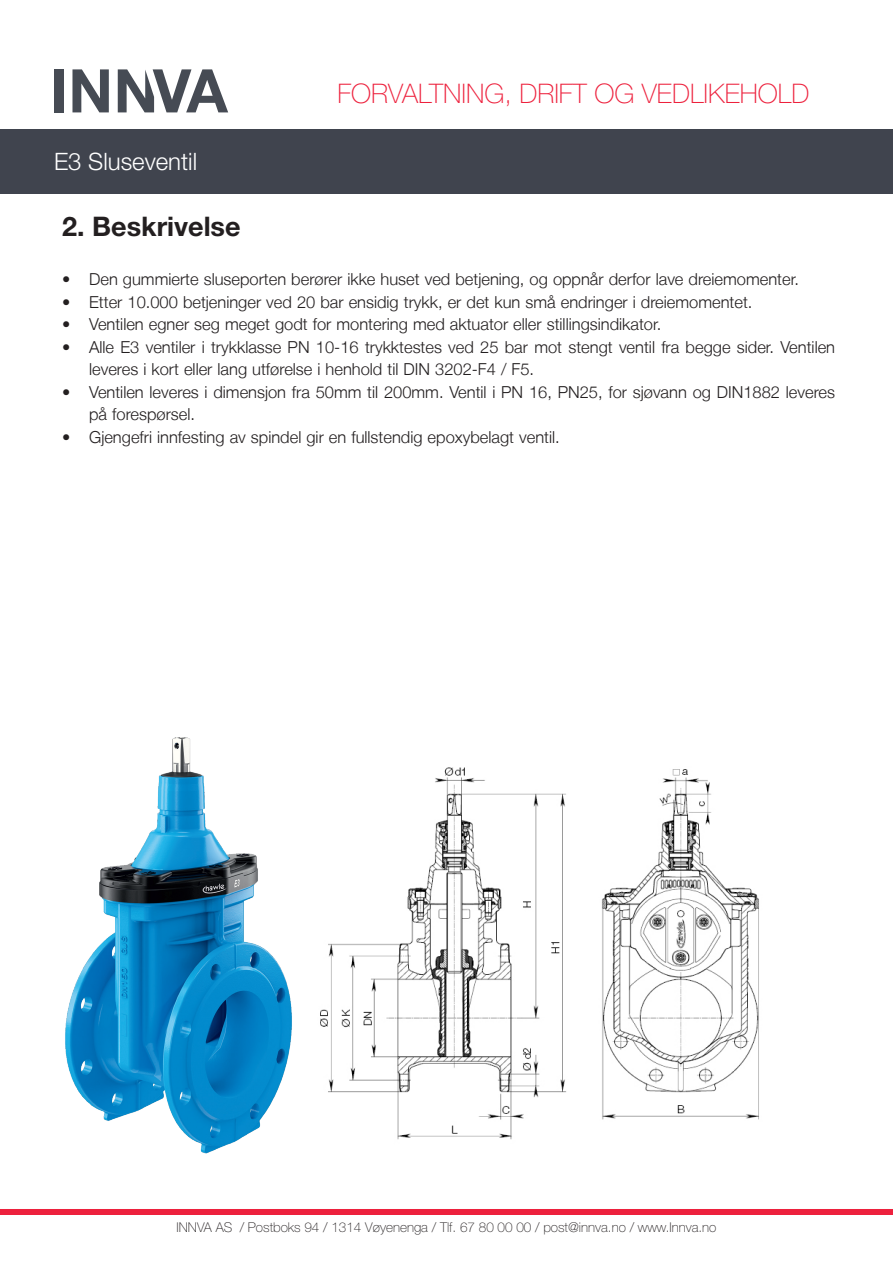
<style>
.page{position:relative;width:893px;height:1263px;background:#fff}
.page>*{position:absolute;margin:0;border:0;box-sizing:border-box;transform-origin:0 0}
.t1{font:100 27px "Helvetica Neue LT Pro";color:#ed213d}
.t2{font:700 27px "Helvetica Neue LT Pro";color:#231f20}
.t3{font:300 24px "Helvetica Neue LT Pro";color:#fff}
.t4{font:300 16.5px/22.5px "Helvetica Neue LT";color:#231f20}
.t5{font:100 13.5px "Helvetica Neue LT Pro";color:#231f20}
</style>
<div class="page">
<svg style="left:72px;top:69px;width:37px;height:43px"></svg>
<div style="left:54px;top:69px;width:9px;height:43px;background:#464b54"></div>
<svg style="left:118px;top:69px;width:110px;height:43px"></svg>
<div style="left:1px;top:129px;width:892px;height:64px;background:#40444e"></div>
<div style="left:0;top:1209px;width:893px;height:6px;background:#ed213d"></div>
<img style="left:65px;top:738px;width:227px;height:416px">
<img style="left:320px;top:767px;width:247px;height:373px">
<img style="left:602px;top:769px;width:157px;height:351px">
<h2 class="t3" style="left:54px;top:147px;width:145px">E3 Sluseventil</h2>
<h1 class="t1" style="left:337px;top:78px;width:474px">FORVALTNING, DRIFT OG VEDLIKEHOLD</h1>
<h1 class="t2" style="left:62px;top:210px;width:180px">2. Beskrivelse</h1>
<p class="t4" style="left:62px;top:268px;width:738px">• Den gummierte sluseporten berører ikke huset ved betjening, og oppnår derfor lave dreiemomenter.</p>
<p class="t4" style="left:62px;top:290px;width:692px">• Etter 10.000 betjeninger ved 20 bar ensidig trykk, er det kun små endringer i dreiemomentet.</p>
<p class="t4" style="left:62px;top:313px;width:601px">• Ventilen egner seg meget godt for montering med aktuator eller stillingsindikator.</p>
<p class="t4" style="left:89px;top:335px;width:747px;text-indent:-27px">• Alle E3 ventiler i trykklasse PN 10-16 trykktestes ved 25 bar mot stengt ventil fra begge sider. Ventilen leveres i kort eller lang utførelse i henhold til DIN 3202-F4 / F5.</p>
<p class="t4" style="left:89px;top:380px;width:747px;text-indent:-27px">• Ventilen leveres i dimensjon fra 50mm til 200mm. Ventil i PN 16, PN25, for sjøvann og DIN1882 leveres på forespørsel.</p>
<p class="t4" style="left:62px;top:425px;width:499px">• Gjengefri innfesting av spindel gir en fullstendig epoxybelagt ventil.</p>
<p class="t5" style="left:176px;top:1219px;width:542px">INNVA AS / Postboks 94 / 1314 Vøyenenga / Tlf. 67 80 00 00 / post@innva.no / www.Innva.no</p>
</div>
